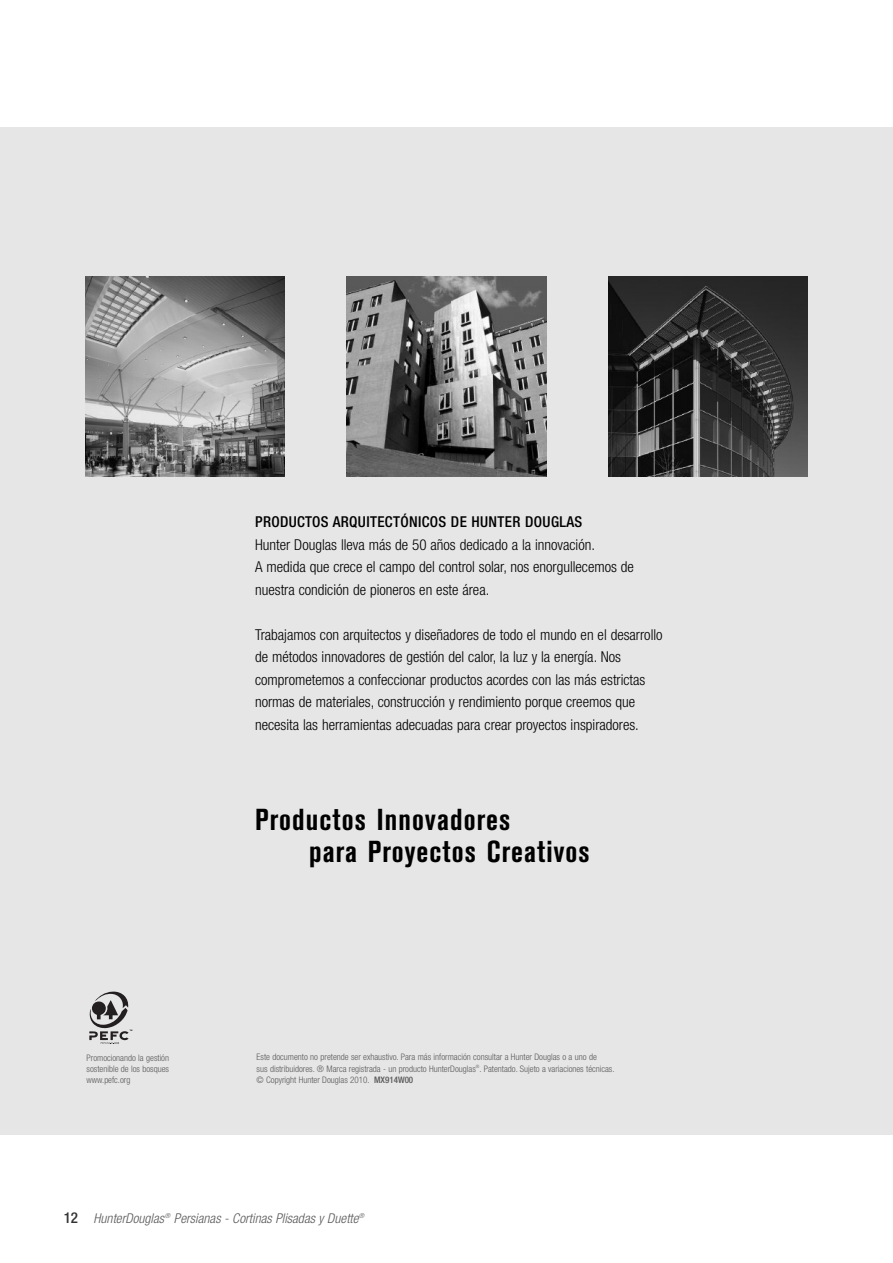
<style>
.page{position:relative;width:893px;height:1263px;background:#fff}
.page>*{position:absolute;margin:0;border:0;box-sizing:border-box;transform-origin:0 0}
.t1{font:700 condensed 30px/32.5px "Akzidenz Grotesk BE";letter-spacing:.04em;color:#000}
.t2{font:300 condensed 15px/22.5px "Helvetica Neue";color:#000}
.t3{font:500 condensed 15px "Helvetica Neue";letter-spacing:.025em;color:#000}
.t4{font:italic 300 condensed 13.5px "Helvetica Neue";letter-spacing:.005em;color:#595959}
.t5{font:300 condensed 9px/11.2px "Helvetica Neue";color:#595959}
.s1{font-weight:500}
.s2{font-weight:500;font-style:normal;font-size:15px;color:#333}
</style>
<div class="page">
<div style="left:0;top:128px;width:893px;height:1007px;background:#e6e6e6"></div>
<img style="left:608px;top:276px;width:200px;height:200px">
<img style="left:85px;top:276px;width:200px;height:200px">
<img style="left:347px;top:276px;width:199px;height:200px">
<svg style="left:89px;top:991px;width:43px;height:53px"></svg>
<p class="t3" style="left:255px;top:517px;width:329px">PRODUCTOS ARQUITECTÓNICOS DE HUNTER DOUGLAS</p>
<p class="t2" style="left:255px;top:535px;width:380px">Hunter Douglas lleva más de 50 años dedicado a la innovación.<br>A medida que crece el campo del control solar, nos enorgullecemos de nuestra condición de pioneros en este área.</p>
<p class="t2" style="left:255px;top:625px;width:409px">Trabajamos con arquitectos y diseñadores de todo el mundo en el desarrollo de métodos innovadores de gestión del calor, la luz y la energía. Nos comprometemos a confeccionar productos acordes con las más estrictas normas de materiales, construcción y rendimiento porque creemos que necesita las herramientas adecuadas para crear proyectos inspiradores.</p>
<p class="t5" style="left:87px;top:1053px;width:84px;text-align:justify">Promocionando la gestión sostenible de los bosques www.pefc.org</p>
<h1 class="t1" style="left:309px;top:806px;width:282px;text-indent:-54px">Productos Innovadores<br>para Proyectos Creativos</h1>
<p class="t5" style="left:257px;top:1052px;width:359px">Este documento no pretende ser exhaustivo. Para más información consultar a Hunter Douglas o a uno de<br>sus distribuidores. ® Marca registrada - un producto HunterDouglas<sup>®</sup>. Patentado. Sujeto a variaciones técnicas. © Copyright Hunter Douglas 2010. <span class="s1">MX914W00</span></p>
<p class="t4" style="left:64px;top:1213px;width:302px"><span class="s2">12</span> HunterDouglas<sup>®</sup> Persianas - Cortinas Plisadas y Duette<sup>®</sup></p>
</div>
